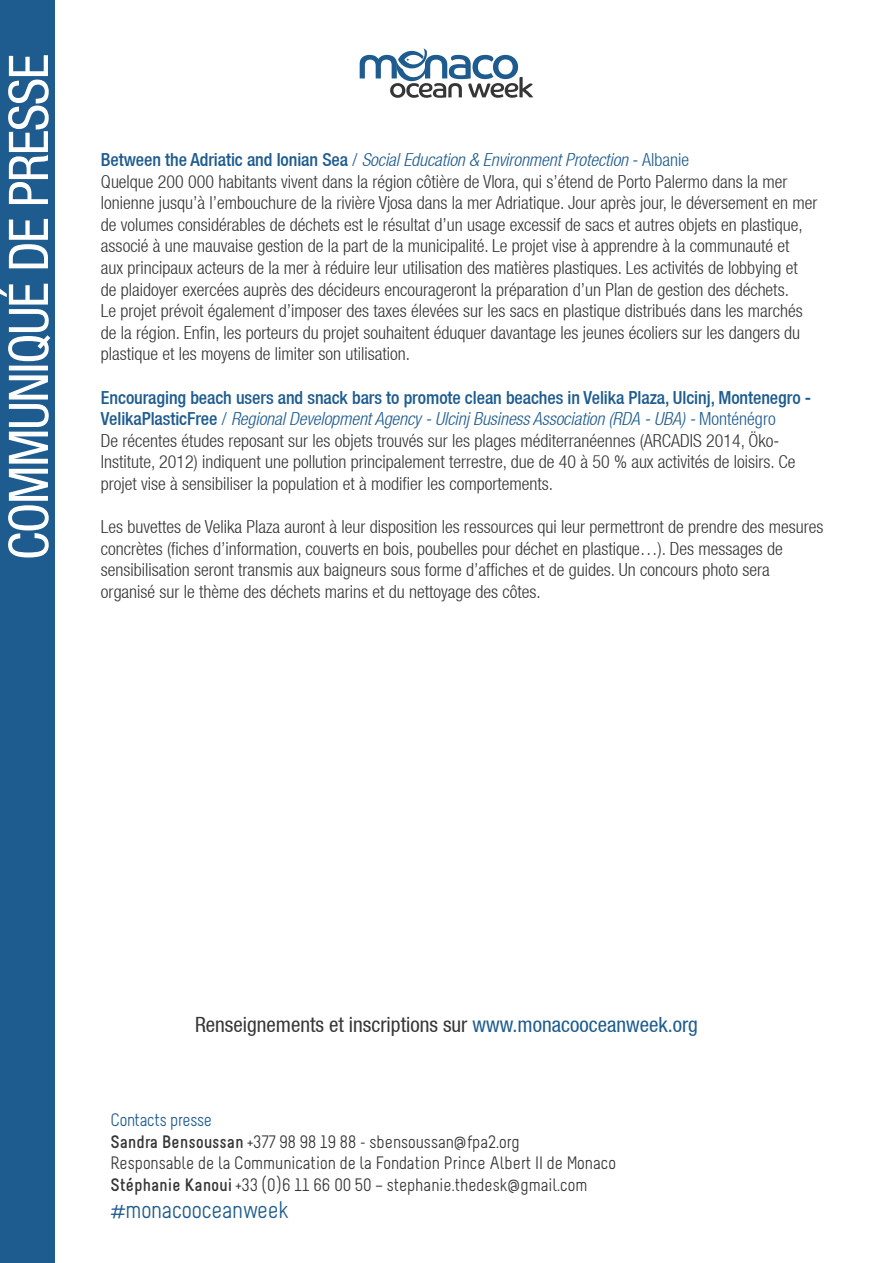
<style>
.page{position:relative;width:893px;height:1263px;background:#fff}
.page>*{position:absolute;margin:0;border:0;box-sizing:border-box;transform-origin:0 0}
.t1{font:24px "Melbourne";letter-spacing:-.01em;color:#1e5c8f}
.t2{font:condensed 21px "Helvetica Neue LT";color:#373636}
.t3{font:300 condensed 18px/21.6px "Helvetica Neue LT";color:#373636}
.t4{font:18px/21.6px "Melbourne";color:#373636}
.s1{font-weight:500;color:#1e5c8f}
.s2{color:#1e5c8f}
.s3{font-style:italic;color:#1e5c8f}
.s4{font-weight:700}
</style>
<div class="page">
<svg style="left:360px;top:48px;width:173px;height:50px"></svg>
<div style="left:0;top:0;width:54px;height:1263px;background:#1e5c8f"></div>
<svg style="left:0;top:55px;width:50px;height:502px"></svg>
<p class="t3" style="left:101px;top:149px;width:718px"><span class="s1">Between the Adriatic and Ionian Sea</span> <span class="s2">/</span> <span class="s3">Social Education &amp; Environment Protection</span> <span class="s2">- Albanie<br></span>Quelque 200 000 habitants vivent dans la région côtière de Vlora, qui s’étend de Porto Palermo dans la mer Ionienne jusqu’à l’embouchure de la rivière Vjosa dans la mer Adriatique. Jour après jour, le déversement en mer de volumes considérables de déchets est le résultat d’un usage excessif de sacs et autres objets en plastique, associé à une mauvaise gestion de la part de la municipalité. Le projet vise à apprendre à la communauté et<br>aux principaux acteurs de la mer à réduire leur utilisation des matières plastiques. Les activités de lobbying et de plaidoyer exercées auprès des décideurs encourageront la préparation d’un Plan de gestion des déchets.<br>Le projet prévoit également d’imposer des taxes élevées sur les sacs en plastique distribués dans les marchés de la région. Enfin, les porteurs du projet souhaitent éduquer davantage les jeunes écoliers sur les dangers du plastique et les moyens de limiter son utilisation.</p>
<p class="t3" style="left:101px;top:386px;width:712px"><span class="s1">Encouraging beach users and snack bars to promote clean beaches in Velika Plaza, Ulcinj, Montenegro - VelikaPlasticFree</span> <span class="s2">/</span> <span class="s3">Regional Development Agency - Ulcinj Business Association (RDA - UBA) -</span> <span class="s2">Monténégro<br></span>De récentes études reposant sur les objets trouvés sur les plages méditerranéennes (ARCADIS 2014, Öko-Institute, 2012) indiquent une pollution principalement terrestre, due de 40 à 50 % aux activités de loisirs. Ce projet vise à sensibiliser la population et à modifier les comportements.</p>
<p class="t3" style="left:101px;top:516px;width:724px">Les buvettes de Velika Plaza auront à leur disposition les ressources qui leur permettront de prendre des mesures concrètes (fiches d’information, couverts en bois, poubelles pour déchet en plastique…). Des messages de sensibilisation seront transmis aux baigneurs sous forme d’affiches et de guides. Un concours photo sera organisé sur le thème des déchets marins et du nettoyage des côtes.</p>
<p class="t2" style="left:195px;top:1013px;width:504px">Renseignements et inscriptions sur <span class="s2">www.monacooceanweek.org</span></p>
<p class="t4" style="left:111px;top:1111px;width:507px"><span class="s2">Contacts presse<br></span><span class="s4">Sandra Bensoussan</span> +377 98 98 19 88 - sbensoussan@fpa2.org<br>Responsable de la Communication de la Fondation Prince Albert II de Monaco <span class="s4">Stéphanie Kanoui</span> +33 (0)6 11 66 00 50 – stephanie.thedesk@gmail.com</p>
<h1 class="t1" style="left:111px;top:1196px;width:179px">#monacooceanweek</h1>
</div>
